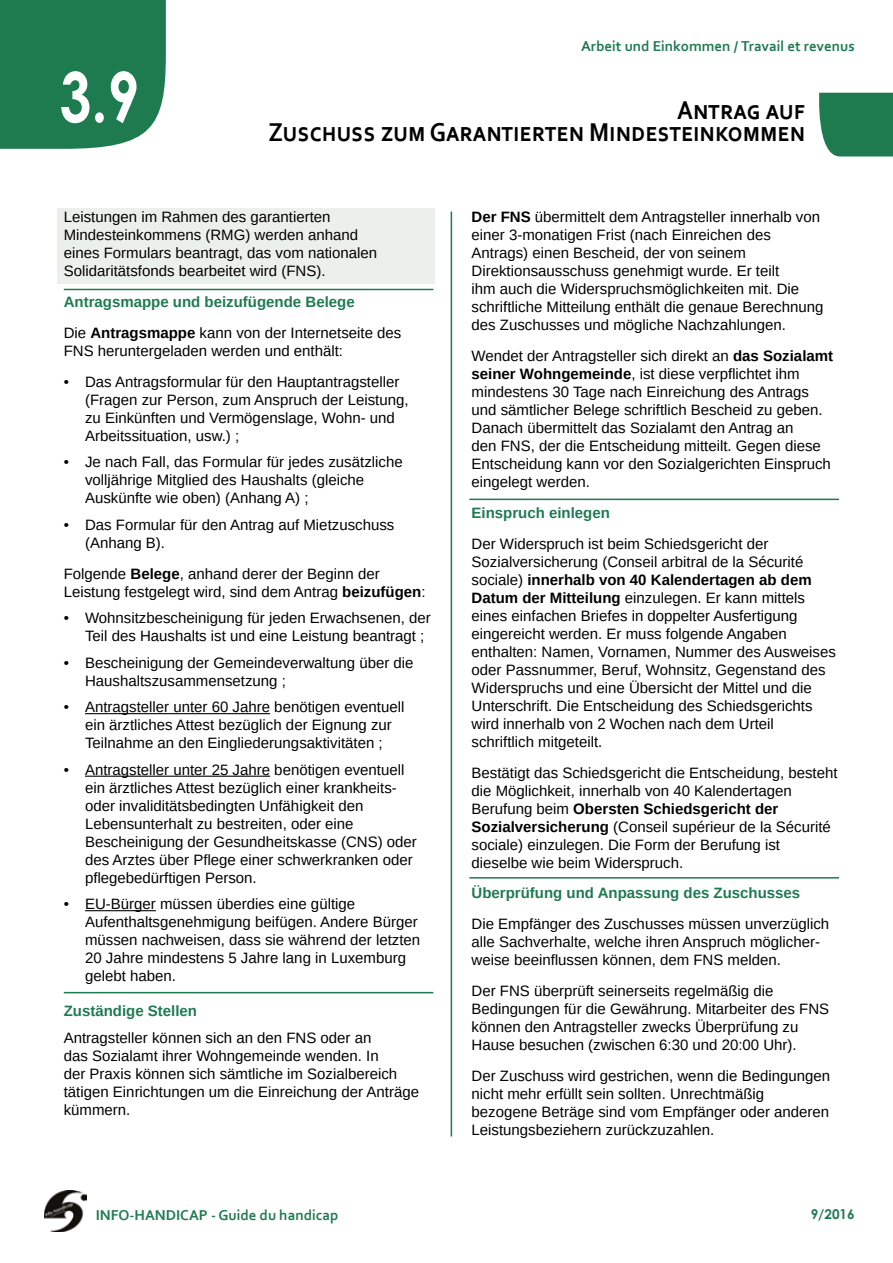
<style>
.page{position:relative;width:893px;height:1263px;background:#fff}
.page>*{position:absolute;margin:0;border:0;box-sizing:border-box;transform-origin:0 0}
.t1{font:700 69px "Century Gothic";color:#fff;scale:.83 1}
.t2{font:700 27px/22.5px "Corbel";color:#000;text-align:right;scale:.9 1}
.t3{font:15px/18px "Liberation Sans";color:#000}
.t4{font:700 15px/30.8px "Liberation Sans";color:#1e7b50}
.t5{font:700 15px "Corbel";color:#1e7b50}
.t6{font:700 13.5px "Century Gothic";color:#1e7b50}
.s1{font-weight:400;color:#000}
.s2{color:#000}
.s3{font-weight:700}
</style>
<div class="page">
<div style="left:0;top:0;width:166px;height:149px;background:#1e7b50"></div>
<img style="left:44px;top:1190px;width:43px;height:41px">
<div style="left:819px;top:93px;width:74px;height:63px;background:#1e7b50"></div>
<div style="left:57px;top:208px;width:378px;height:76px;background:#ecf0ec"></div>
<hr style="left:85px;top:713px;width:185px;height:1px;background:#000">
<hr style="left:85px;top:776px;width:185px;height:1px;background:#000">
<hr style="left:85px;top:910px;width:71px;height:1px;background:#000">
<hr style="left:451px;top:212px;width:1px;height:924px;background:#1e7b50">
<hr style="left:64px;top:992px;width:369px;height:1px;background:#1e7b50">
<hr style="left:469px;top:499px;width:370px;height:1px;background:#1e7b50">
<hr style="left:469px;top:877px;width:370px;height:1px;background:#1e7b50">
<hr style="left:64px;top:289px;width:369px;height:1px;background:#1e7b50">
<h1 class="t1" style="left:60px;top:45px;width:98px">3.9</h1>
<p class="t5" style="left:581px;top:37px;width:275px">Arbeit und Einkommen / Travail et revenus</p>
<h2 class="t2" style="left:268px;top:98px;width:598px">Antrag auf<br>Zuschuss zum Garantierten Mindesteinkommen</h2>
<p class="t3" style="left:64px;top:208px;width:315px">Leistungen im Rahmen des garantierten Mindesteinkommens (RMG) werden anhand eines Formulars beantragt, das vom nationalen Solidaritätsfonds bearbeitet wird (FNS).</p>
<p class="t4" style="left:64px;top:287px;width:339px">Antragsmappe und beizufügende Belege<br><span class="s1">Die</span> <span class="s2">Antragsmappe</span> <span class="s1">kann von der Internetseite des</span></p>
<p class="t3" style="left:64px;top:342px;width:281px">FNS heruntergeladen werden und enthält:</p>
<p class="t3" style="left:85px;top:373px;width:325px;text-indent:-21px">• Das Antragsformular für den Hauptantragsteller (Fragen zur Person, zum Anspruch der Leistung, zu Einkünften und Vermögenslage, Wohn- und Arbeitssituation, usw.) ;</p>
<p class="t3" style="left:85px;top:453px;width:319px;text-indent:-21px">• Je nach Fall, das Formular für jedes zusätzliche volljährige Mitglied des Haushalts (gleiche<br>Auskünfte wie oben) (Anhang A) ;</p>
<p class="t3" style="left:85px;top:516px;width:311px;text-indent:-21px">• Das Formular für den Antrag auf Mietzuschuss (Anhang B).</p>
<p class="t3" style="left:64px;top:564px;width:363px">Folgende <span class="s3">Belege</span>, anhand derer der Beginn der<br>Leistung festgelegt wird, sind dem Antrag <span class="s3">beizufügen</span>:</p>
<p class="t3" style="left:85px;top:609px;width:347px;text-indent:-21px">• Wohnsitzbescheinigung für jeden Erwachsenen, der<br>Teil des Haushalts ist und eine Leistung beantragt ;</p>
<p class="t3" style="left:85px;top:653px;width:330px;text-indent:-21px">• Bescheinigung der Gemeindeverwaltung über die<br>Haushaltszusammensetzung ;</p>
<p class="t3" style="left:64px;top:698px;width:342px;text-align:center">• Antragsteller unter 60 Jahre benötigen eventuell ein ärztliches Attest bezüglich der Eignung zur<br>Teilnahme an den Eingliederungsaktivitäten ;</p>
<p class="t3" style="left:85px;top:760px;width:333px;text-indent:-21px">• Antragsteller unter 25 Jahre benötigen eventuell ein ärztliches Attest bezüglich einer krankheits&shy;oder invaliditätsbedingten Unfähigkeit den Lebensunterhalt zu bestreiten, oder eine Bescheinigung der Gesundheitskasse (CNS) oder des Arztes über Pflege einer schwerkranken oder pflegebedürftigen Person.</p>
<p class="t3" style="left:85px;top:895px;width:337px;text-indent:-21px">• EU-Bürger müssen überdies eine gültige Aufenthaltsgenehmigung beifügen. Andere Bürger müssen nachweisen, dass sie während der letzten 20 Jahre mindestens 5 Jahre lang in Luxemburg gelebt haben.</p>
<p class="t4" style="left:64px;top:996px;width:135px">Zuständige Stellen</p>
<p class="t3" style="left:64px;top:1028px;width:357px">Antragsteller können sich an den FNS oder an<br>das Sozialamt ihrer Wohngemeinde wenden. In<br>der Praxis können sich sämtliche im Sozialbereich tätigen Einrichtungen um die Einreichung der Anträge kümmern.</p>
<p class="t3" style="left:472px;top:208px;width:353px"><span class="s3">Der FNS</span> übermittelt dem Antragsteller innerhalb von einer 3-monatigen Frist (nach Einreichen des Antrags) einen Bescheid, der von seinem Direktionsausschuss genehmigt wurde. Er teilt<br>ihm auch die Widerspruchsmöglichkeiten mit. Die schriftliche Mitteilung enthält die genaue Berechnung des Zuschusses und mögliche Nachzahlungen.</p>
<p class="t3" style="left:472px;top:347px;width:363px">Wendet der Antragsteller sich direkt an <span class="s3">das Sozialamt seiner Wohngemeinde</span>, ist diese verpflichtet ihm mindestens 30 Tage nach Einreichung des Antrags und sämtlicher Belege schriftlich Bescheid zu geben.<br>Danach übermittelt das Sozialamt den Antrag an<br>den FNS, der die Entscheidung mitteilt. Gegen diese Entscheidung kann vor den Sozialgerichten Einspruch eingelegt werden.</p>
<p class="t4" style="left:472px;top:498px;width:140px">Einspruch einlegen</p>
<p class="t3" style="left:472px;top:535px;width:366px">Der Widerspruch ist beim Schiedsgericht der Sozialversicherung (Conseil arbitral de la Sécurité sociale) <span class="s3">innerhalb von 40 Kalendertagen ab dem Datum der Mitteilung</span> einzulegen. Er kann mittels eines einfachen Briefes in doppelter Ausfertigung eingereicht werden. Er muss folgende Angaben enthalten: Namen, Vornamen, Nummer des Ausweises oder Passnummer, Beruf, Wohnsitz, Gegenstand des Widerspruchs und eine Übersicht der Mittel und die Unterschrift. Die Entscheidung des Schiedsgerichts wird innerhalb von 2 Wochen nach dem Urteil schriftlich mitgeteilt.</p>
<p class="t3" style="left:472px;top:763px;width:368px">Bestätigt das Schiedsgericht die Entscheidung, besteht die Möglichkeit, innerhalb von 40 Kalendertagen Berufung beim <span class="s3">Obersten Schiedsgericht der Sozialversicherung</span> (Conseil supérieur de la Sécurité sociale) einzulegen. Die Form der Berufung ist dieselbe wie beim Widerspruch.</p>
<p class="t4" style="left:472px;top:878px;width:330px">Überprüfung und Anpassung des Zuschusses</p>
<p class="t3" style="left:472px;top:915px;width:359px">Die Empfänger des Zuschusses müssen unverzüglich alle Sachverhalte, welche ihren Anspruch möglicher&shy;weise beeinflussen können, dem FNS melden.</p>
<p class="t3" style="left:472px;top:982px;width:359px">Der FNS überprüft seinerseits regelmäßig die Bedingungen für die Gewährung. Mitarbeiter des FNS können den Antragsteller zwecks Überprüfung zu Hause besuchen (zwischen 6:30 und 20:00 Uhr).</p>
<p class="t3" style="left:472px;top:1066px;width:360px">Der Zuschuss wird gestrichen, wenn die Bedingungen nicht mehr erfüllt sein sollten. Unrechtmäßig bezogene Beträge sind vom Empfänger oder anderen Leistungsbeziehern zurückzuzahlen.</p>
<p class="t5" style="left:96px;top:1206px;width:244px">INFO-HANDICAP - Guide du handicap</p>
<p class="t6" style="left:811px;top:1204px;width:46px">9/2016</p>
</div>
